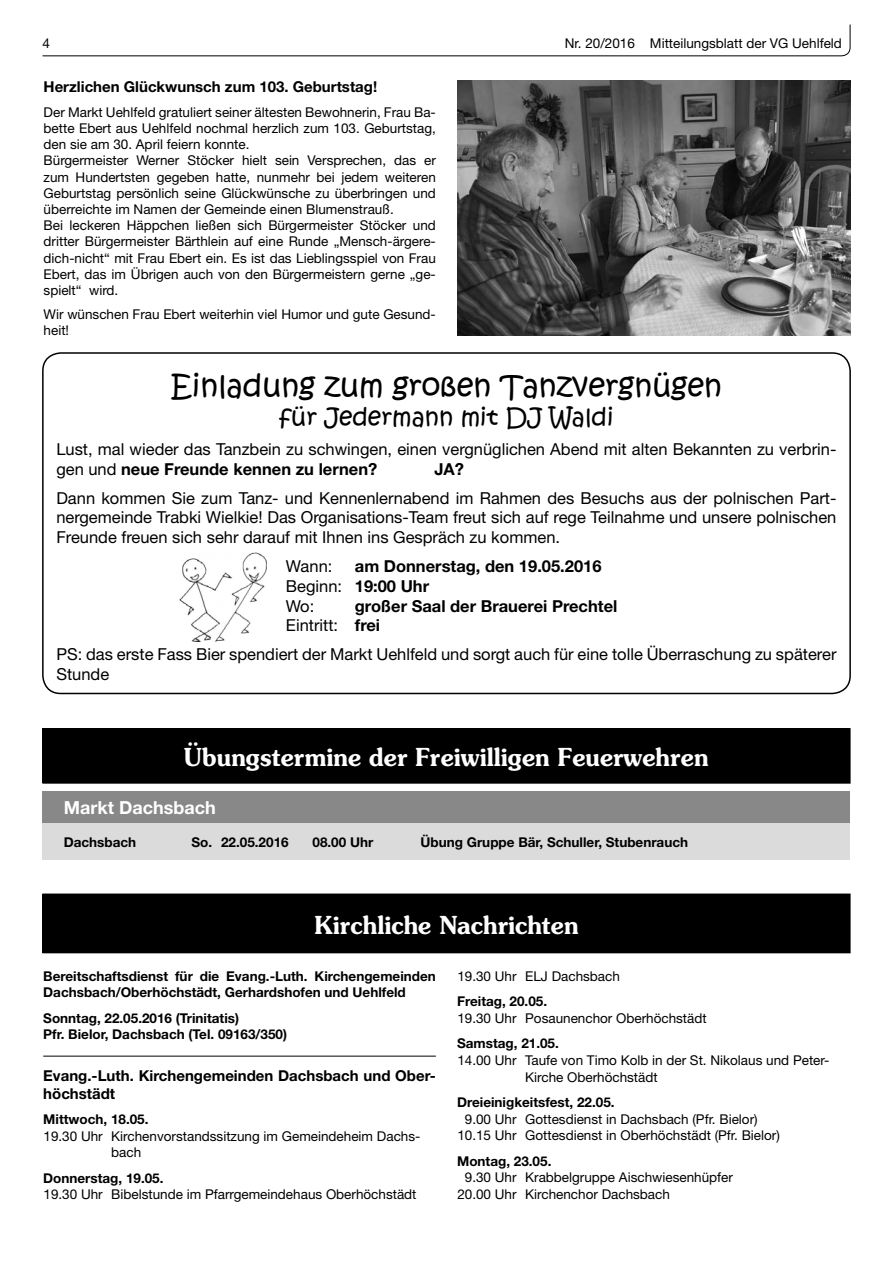
<style>
.page{position:relative;width:893px;height:1263px;background:#fff}
.page>*{position:absolute;margin:0;border:0;box-sizing:border-box;transform-origin:0 0}
.t1{font:30px "Kristen ITC";color:#000}
.t2{font:600 24.75px "Souvenir";color:#fff;scale:.95 1}
.t3{font:24px "Kristen ITC";color:#000}
.t4{font:700 18px "Helvetica Neue";color:#fff}
.t5{font:16.5px/19.8px "Helvetica Neue";color:#000}
.t6{font:700 16.5px/19.8px "Helvetica Neue";color:#000}
.t7{font:700 15px/18.5px "Helvetica Neue";color:#000}
.t8{font:13.5px/16.2px "Helvetica Neue";color:#000}
.t9{font:700 13.5px/16.6px "Helvetica Neue";color:#000}
.s1{font-weight:700}
.s2{font-weight:400}
</style>
<div class="page">
<svg style="left:42px;top:24px;width:809px;height:33px"></svg>
<div style="left:42px;top:352px;width:809px;height:342px;border:2px solid #000;border-radius:18px"></div>
<img style="left:179px;top:552px;width:88px;height:90px">
<img style="left:457px;top:81px;width:393px;height:254px">
<div style="left:43px;top:791px;width:807px;height:69px;background:#dbdbdb"></div>
<div style="left:43px;top:791px;width:807px;height:31px;background:#888"></div>
<div style="left:43px;top:729px;width:807px;height:54px;background:#000"></div>
<div style="left:43px;top:728px;width:807px;height:55px;border:1px solid #000"></div>
<div style="left:43px;top:894px;width:807px;height:59px;background:#000"></div>
<hr style="left:43px;top:1056px;width:393px;height:1px;background:#000">
<p class="t8" style="left:43px;top:36px;width:9px">4</p>
<p class="t8" style="left:565px;top:36px;width:279px">Nr. 20/2016 Mitteilungsblatt der VG Uehlfeld</p>
<p class="t7" style="left:44px;top:79px;width:335px">Herzlichen Glückwunsch zum 103. Geburtstag!</p>
<p class="t8" style="left:44px;top:105px;width:394px">Der Markt Uehlfeld gratuliert seiner ältesten Bewohnerin, Frau Ba&shy;bette Ebert aus Uehlfeld nochmal herzlich zum 103. Geburtstag, den sie am 30. April feiern konnte.<br>Bürgermeister Werner Stöcker hielt sein Versprechen, das er zum Hundertsten gegeben hatte, nunmehr bei jedem weiteren Geburtstag persönlich seine Glückwünsche zu überbringen und überreichte im Namen der Gemeinde einen Blumenstrauß.<br>Bei leckeren Häppchen ließen sich Bürgermeister Stöcker und dritter Bürgermeister Bärthlein auf eine Runde „Mensch-ärgere&shy;dich-nicht“ mit Frau Ebert ein. Es ist das Lieblingsspiel von Frau Ebert, das im Übrigen auch von den Bürgermeistern gerne „ge&shy;spielt“ wird.</p>
<p class="t8" style="left:44px;top:308px;width:394px">Wir wünschen Frau Ebert weiterhin viel Humor und gute Gesund&shy;heit!</p>
<h1 class="t1" style="left:171px;top:366px;width:553px">Einladung zum großen Tanzvergnügen</h1>
<h3 class="t3" style="left:279px;top:401px;width:336px">für Jedermann mit DJ Waldi</h3>
<p class="t5" style="left:56px;top:441px;width:782px">Lust, mal wieder das Tanzbein zu schwingen, einen vergnüglichen Abend mit alten Bekannten zu verbrin&shy;gen und <span class="s1">neue Freunde kennen zu lernen?</span></p>
<p class="t6" style="left:434px;top:460px;width:31px">JA?</p>
<p class="t5" style="left:56px;top:489px;width:782px;text-align:justify">Dann kommen Sie zum Tanz- und Kennenlernabend im Rahmen des Besuchs aus der polnischen Part&shy;nergemeinde Trabki Wielkie! Das Organisations-Team freut sich auf rege Teilnahme und unsere polnischen Freunde freuen sich sehr darauf mit Ihnen ins Gespräch zu kommen.</p>
<p class="t5" style="left:286px;top:558px;width:48px">Wann:</p>
<p class="t6" style="left:286px;top:558px;width:317px;text-indent:69px">am Donnerstag, den 19.05.2016<br><span class="s2">Beginn:</span> 19:00 Uhr<br><span class="s2">Wo:</span></p>
<p class="t6" style="left:286px;top:597px;width:333px;text-indent:69px">großer Saal der Brauerei Prechtel<br><span class="s2">Eintritt:</span> frei</p>
<p class="t5" style="left:56px;top:646px;width:782px">PS: das erste Fass Bier spendiert der Markt Uehlfeld und sorgt auch für eine tolle Überraschung zu späterer<br>Stunde</p>
<h2 class="t2" style="left:184px;top:747px;width:553px">Übungstermine der Freiwilligen Feuerwehren</h2>
<h3 class="t4" style="left:64px;top:801px;width:154px">Markt Dachsbach</h3>
<p class="t9" style="left:64px;top:835px;width:74px">Dachsbach</p>
<p class="t9" style="left:191px;top:835px;width:99px">So. 22.05.2016</p>
<p class="t9" style="left:313px;top:835px;width:62px">08.00 Uhr</p>
<p class="t9" style="left:421px;top:835px;width:269px">Übung Gruppe Bär, Schuller, Stubenrauch</p>
<h2 class="t2" style="left:314px;top:915px;width:280px">Kirchliche Nachrichten</h2>
<p class="t9" style="left:43px;top:969px;width:394px">Bereitschaftsdienst für die Evang.-Luth. Kirchengemeinden<br>Dachsbach/Oberhöchstädt, Gerhardshofen und Uehlfeld</p>
<p class="t9" style="left:43px;top:1011px;width:245px">Sonntag, 22.05.2016 (Trinitatis)<br>Pfr. Bielor, Dachsbach (Tel. 09163/350)</p>
<p class="t7" style="left:43px;top:1067px;width:394px">Evang.-Luth. Kirchengemeinden Dachsbach und Ober&shy;höchstädt</p>
<p class="t9" style="left:43px;top:1112px;width:107px">Mittwoch, 18.05.</p>
<p class="t8" style="left:111px;top:1129px;width:311px;line-height:16.6px;text-indent:-68px">19.30 Uhr Kirchenvorstandssitzung im Gemeindeheim Dachs&shy;bach</p>
<p class="t9" style="left:43px;top:1171px;width:122px">Donnerstag, 19.05.</p>
<p class="t8" style="left:44px;top:1187px;width:374px">19.30 Uhr Bibelstunde im Pfarrgemeindehaus Oberhöchstädt</p>
<p class="t8" style="left:457px;top:969px;width:164px">19.30 Uhr ELJ Dachsbach</p>
<p class="t9" style="left:457px;top:994px;width:92px">Freitag, 20.05.</p>
<p class="t8" style="left:457px;top:1011px;width:251px">19.30 Uhr Posaunenchor Oberhöchstädt</p>
<p class="t9" style="left:457px;top:1036px;width:103px">Samstag, 21.05.</p>
<p class="t8" style="left:525px;top:1053px;width:306px;line-height:16.6px;text-indent:-68px">14.00 Uhr Taufe von Timo Kolb in der St. Nikolaus und Peter-<br>Kirche Oberhöchstädt</p>
<p class="t9" style="left:457px;top:1095px;width:159px">Dreieinigkeitsfest, 22.05.</p>
<p class="t8" style="left:457px;top:1112px;width:324px;line-height:16.6px;text-indent:8px">9.00 Uhr Gottesdienst in Dachsbach (Pfr. Bielor)<br>10.15 Uhr Gottesdienst in Oberhöchstädt (Pfr. Bielor)</p>
<p class="t9" style="left:457px;top:1154px;width:96px">Montag, 23.05.</p>
<p class="t8" style="left:457px;top:1171px;width:277px;line-height:16.6px;text-indent:8px">9.30 Uhr Krabbelgruppe Aischwiesenhüpfer<br>20.00 Uhr Kirchenchor Dachsbach</p>
</div>
